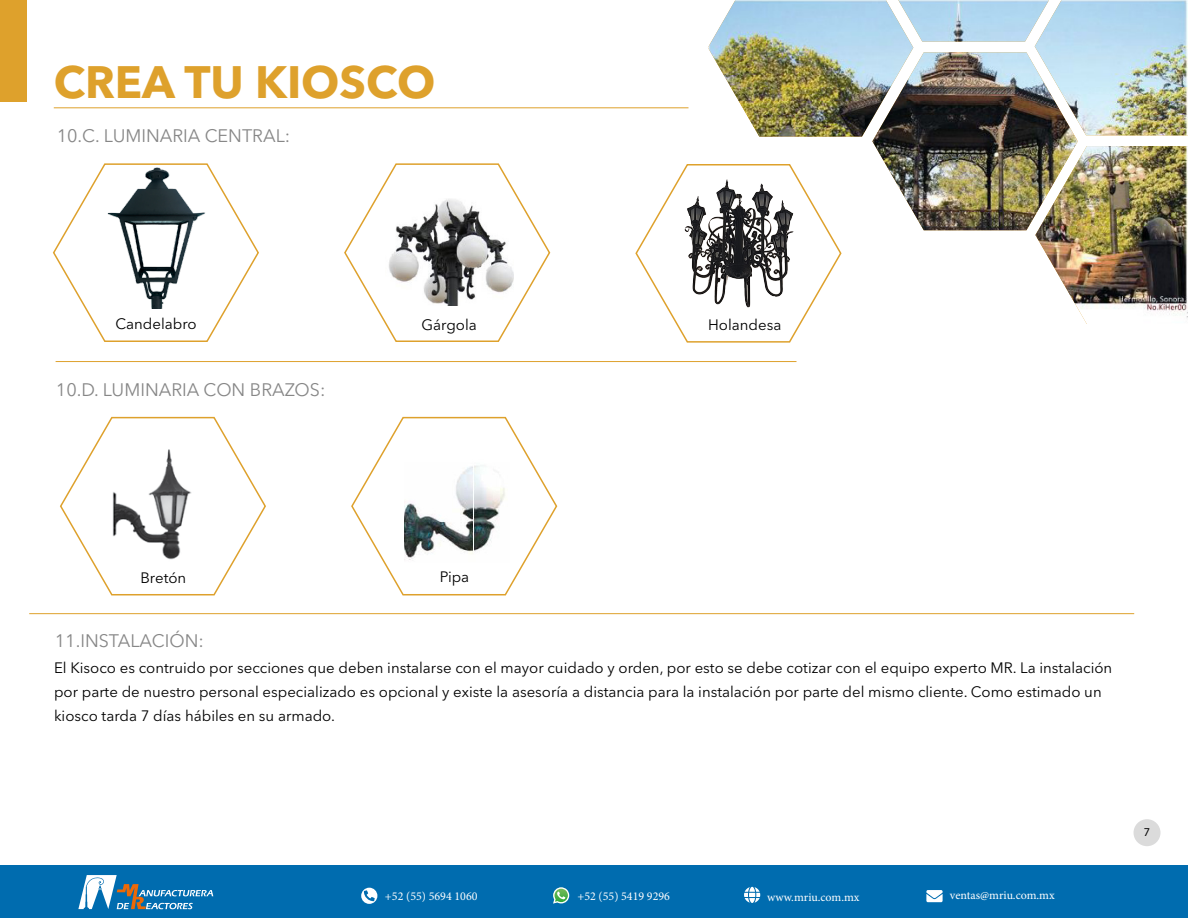
<style>
.page{position:relative;width:1188px;height:918px;background:#fff}
.page>*{position:absolute;margin:0;border:0;box-sizing:border-box;transform-origin:0 0}
.t1{font:700 45px "Avenir Next LT Pro";color:#dea12c}
.t2{font:18px "Avenir Next LT Pro";color:#878787}
.t3{font:15px/24px "Avenir Next LT Pro";color:#000}
.t4{font:12px "Minion Pro";color:#fff}
.t5{font:12px "Myriad Pro";color:#000}
</style>
<div class="page">
<div style="left:0;top:0;width:27px;height:102px;background:#dea12c"></div>
<img style="left:708px;top:0;width:480px;height:324px">
<div style="left:0;top:865px;width:1188px;height:53px;background:#006caf"></div>
<svg style="left:361px;top:888px;width:16px;height:16px"></svg>
<svg style="left:364px;top:890px;width:11px;height:11px"></svg>
<svg style="left:553px;top:887px;width:16px;height:17px"></svg>
<svg style="left:744px;top:887px;width:16px;height:16px"></svg>
<svg style="left:926px;top:890px;width:17px;height:12px"></svg>
<svg style="left:78px;top:875px;width:135px;height:34px"></svg>
<hr style="left:54px;top:108px;width:635px;height:1px;background:#dea12c">
<hr style="left:56px;top:361px;width:741px;height:1px;background:#dea12c">
<svg style="left:351px;top:416px;width:207px;height:180px"></svg>
<svg style="left:60px;top:416px;width:206px;height:180px"></svg>
<svg style="left:344px;top:163px;width:207px;height:179px"></svg>
<svg style="left:52px;top:163px;width:207px;height:179px"></svg>
<img style="left:97px;top:164px;width:121px;height:145px">
<img style="left:385px;top:198px;width:131px;height:108px">
<img style="left:112px;top:445px;width:105px;height:117px">
<img style="left:404px;top:445px;width:105px;height:117px">
<hr style="left:29px;top:613px;width:1105px;height:1px;background:#dea12c">
<svg style="left:635px;top:163px;width:207px;height:180px"></svg>
<div style="left:1134px;top:819px;width:27px;height:27px;background:#dbdbdb;border-radius:50%"></div>
<h1 class="t1" style="left:54px;top:55px;width:383px">CREA TU KIOSCO</h1>
<p class="t2" style="left:57px;top:125px;width:235px">10.C. LUMINARIA CENTRAL:</p>
<p class="t3" style="left:116px;top:312px;width:83px">Candelabro</p>
<p class="t3" style="left:422px;top:313px;width:57px">Gárgola</p>
<p class="t2" style="left:56px;top:379px;width:271px">10.D. LUMINARIA CON BRAZOS:</p>
<p class="t3" style="left:708px;top:313px;width:75px">Holandesa</p>
<p class="t3" style="left:140px;top:566px;width:47px">Bretón</p>
<p class="t3" style="left:440px;top:565px;width:31px">Pipa</p>
<p class="t2" style="left:55px;top:630px;width:151px">11.INSTALACIÓN:</p>
<p class="t3" style="left:54px;top:656px;width:1060px">El Kisoco es contruido por secciones que deben instalarse con el mayor cuidado y orden, por esto se debe cotizar con el equipo experto MR. La instalación por parte de nuestro personal especializado es opcional y existe la asesoría a distancia para la instalación por parte del mismo cliente. Como estimado un kiosco tarda 7 días hábiles en su armado.</p>
<p class="t4" style="left:385px;top:888px;width:94px">+52 (55) 5694 1060</p>
<p class="t4" style="left:577px;top:888px;width:94px">+52 (55) 5419 9296</p>
<p class="t4" style="left:767px;top:889px;width:94px">www.mriu.com.mx</p>
<p class="t4" style="left:950px;top:887px;width:106px">ventas@mriu.com.mx</p>
<p class="t5" style="left:1144px;top:825px;width:8px">7</p>
</div>
